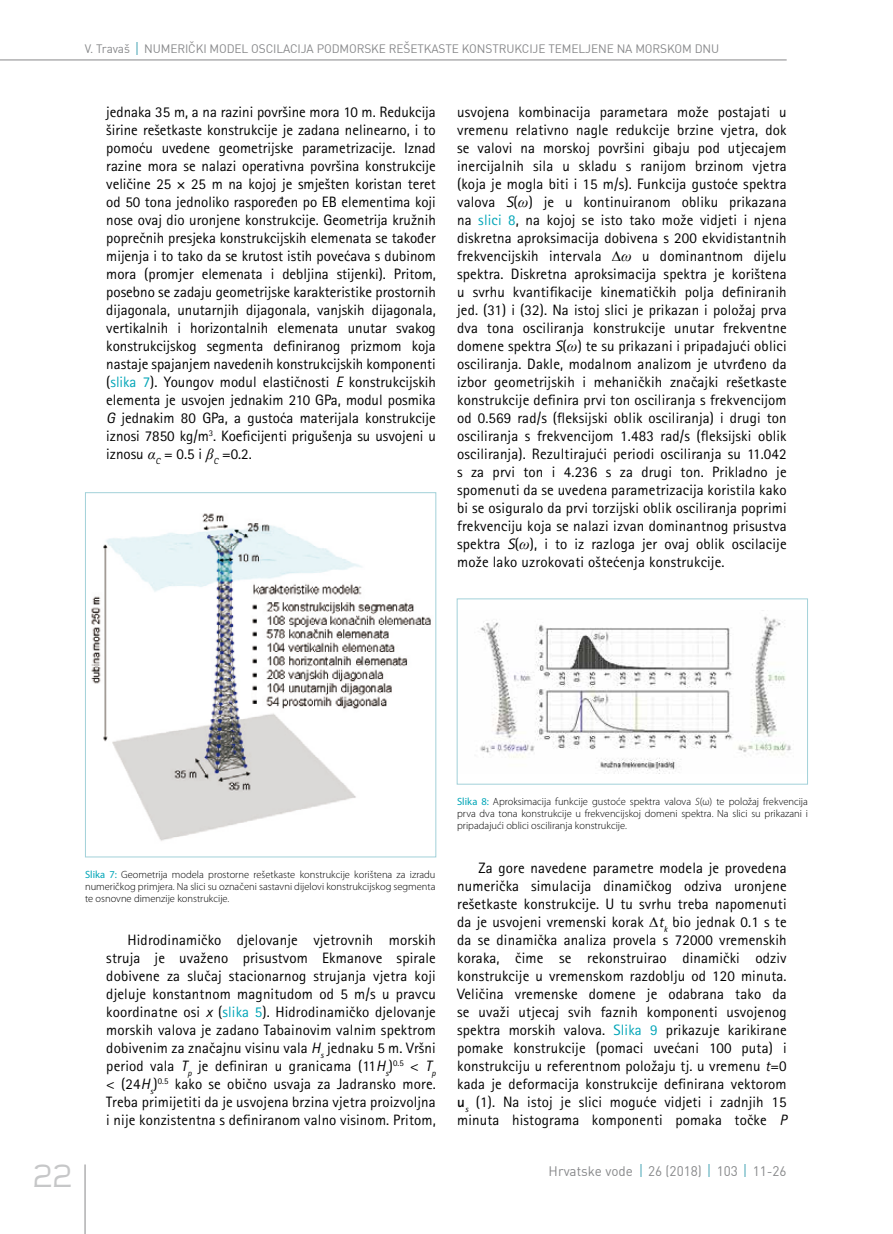
<style>
.page{position:relative;width:893px;height:1234px;background:#fff}
.page>*{position:absolute;margin:0;border:0;box-sizing:border-box;transform-origin:0 0}
.t1{font:300 36px "Teen";color:#c6c7c8}
.t2{font:15px/18px "Rotis Sans Serifklemy";letter-spacing:.01em;color:#000;text-align:justify}
.t3{font:13.5px "DIN";color:#87888a}
.t4{font:12px "DIN";letter-spacing:-.01em;color:#87888a}
.t5{font:300 10.5px/12px "Myriad Pro";color:#000;text-align:justify}
.s1{color:#00a5b7}
.s2{font-style:italic}
.s3{font-family:"Times New Roman";font-style:italic}
.s4{font-weight:400;color:#00a5b7}
.s5{font-weight:700}
</style>
<div class="page">
<hr style="left:85px;top:1164px;width:1px;height:69px;background:#87888a">
<hr style="left:0;top:60px;width:787px;height:1px;background:#87888a">
<svg style="left:640px;top:1164px;width:1px;height:12px"></svg>
<svg style="left:709px;top:1164px;width:1px;height:12px"></svg>
<svg style="left:745px;top:1164px;width:1px;height:12px"></svg>
<svg style="left:136px;top:42px;width:2px;height:12px"></svg>
<img style="left:91px;top:513px;width:340px;height:328px">
<div style="left:85px;top:492px;width:351px;height:365px;border:1px solid #a2d1d9"></div>
<img style="left:478px;top:610px;width:313px;height:163px">
<div style="left:457px;top:598px;width:351px;height:186px;border:1px solid #a2d1d9"></div>
<p class="t4" style="left:85px;top:41px;width:143px">V. TRAVAŠ NUMERIČKI MODE</p>
<p class="t4" style="left:242px;top:41px;width:17px">L OSCI</p>
<p class="t4" style="left:276px;top:41px;width:14px">LACIJA</p>
<p class="t4" style="left:317px;top:41px;width:8px">POD</p>
<p class="t4" style="left:340px;top:41px;width:18px">MORSKE</p>
<p class="t4" style="left:389px;top:41px;width:30px">REŠETKASTE</p>
<p class="t4" style="left:462px;top:41px;width:8px">KONSTRUKCIJE</p>
<p class="t4" style="left:548px;top:41px;width:45px">TEMELJENE</p>
<p class="t4" style="left:617px;top:41px;width:37px">NA MORSKO</p>
<p class="t4" style="left:682px;top:41px;width:21px">M DNU</p>
<p class="t2" style="left:106px;top:102px;width:331px">jednaka 35 m, a na razini površine mora 10 m. Redukcija širine rešetkaste konstrukcije je zadana nelinearno, i to pomoću uvedene geometrijske parametrizacije. Iznad razine mora se nalazi operativna površina konstrukcije veličine 25 × 25 m na kojoj je smješten koristan teret od 50 tona jednoliko raspoređen po EB elementima koji nose ovaj dio uronjene konstrukcije. Geometrija kružnih poprečnih presjeka konstrukcijskih elemenata se također mijenja i to tako da se krutost istih povećava s dubinom mora (promjer elemenata i debljina stijenki). Pritom, posebno se zadaju geometrijske karakteristike prostornih dijagonala, unutarnjih dijagonala, vanjskih dijagonala, vertikalnih i horizontalnih elemenata unutar svakog konstrukcijskog segmenta definiranog prizmom koja nastaje spajanjem navedenih konstrukcijskih komponenti (<span class="s1">slika 7</span>). Youngov modul elastičnosti <span class="s2">E</span> konstrukcijskih elementa je usvojen jednakim 210 GPa, modul posmika <span class="s2">G</span> jednakim 80 GPa, a gustoća materijala konstrukcije iznosi 7850 kg/m<sup>3</sup>. Koeficijenti prigušenja su usvojeni u iznosu <span class="s3">α</span><sub>C</sub> = 0.5 i <span class="s3">β</span><sub>C</sub> =0.2.</p>
<p class="t2" style="left:457px;top:102px;width:331px">usvojena kombinacija parametara može postajati u vremenu relativno nagle redukcije brzine vjetra, dok se valovi na morskoj površini gibaju pod utjecajem inercijalnih sila u skladu s ranijom brzinom vjetra (koja je mogla biti i 15 m/s). Funkcija gustoće spektra valova <span class="s2">S</span>(<span class="s3">ω</span>) je u kontinuiranom obliku prikazana na <span class="s1">slici 8</span>, na kojoj se isto tako može vidjeti i njena diskretna aproksimacija dobivena s 200 ekvidistantnih frekvencijskih intervala ∆<span class="s3">ω</span> u dominantnom dijelu spektra. Diskretna aproksimacija spektra je korištena u svrhu kvantifikacije kinematičkih polja definiranih jed. (31) i (32). Na istoj slici je prikazan i položaj prva dva tona osciliranja konstrukcije unutar frekventne domene spektra <span class="s2">S</span>(<span class="s3">ω</span>) te su prikazani i pripadajući oblici osciliranja. Dakle, modalnom analizom je utvrđeno da izbor geometrijskih i mehaničkih značajki rešetkaste konstrukcije definira prvi ton osciliranja s frekvencijom od 0.569 rad/s (fleksijski oblik osciliranja) i drugi ton osciliranja s frekvencijom 1.483 rad/s (fleksijski oblik osciliranja). Rezultirajući periodi osciliranja su 11.042 s za prvi ton i 4.236 s za drugi ton. Prikladno je spomenuti da se uvedena parametrizacija koristila kako bi se osiguralo da prvi torzijski oblik osciliranja poprimi frekvenciju koja se nalazi izvan dominantnog prisustva spektra <span class="s2">S</span>(<span class="s3">ω</span>), i to iz razloga jer ovaj oblik oscilacije može lako uzrokovati oštećenja konstrukcije.</p>
<p class="t5" style="left:85px;top:868px;width:352px"><span class="s4">Slika 7:</span> Geometrija modela prostorne rešetkaste konstrukcije korištena za izradu numeričkog primjera. Na slici su označeni sastavni dijelovi konstrukcijskog segmenta te osnovne dimenzije konstrukcije.</p>
<p class="t2" style="left:106px;top:930px;width:331px;text-indent:21px">Hidrodinamičko djelovanje vjetrovnih morskih struja je uvaženo prisustvom Ekmanove spirale dobivene za slučaj stacionarnog strujanja vjetra koji djeluje konstantnom magnitudom od 5 m/s u pravcu koordinatne osi <span class="s2">x</span> (<span class="s1">slika 5</span>). Hidrodinamičko djelovanje morskih valova je zadano Tabainovim valnim spektrom dobivenim za značajnu visinu vala <span class="s2">H</span><sub>s</sub> jednaku 5 m. Vršni period vala <span class="s2">T</span><sub>p</sub> je definiran u granicama (11<span class="s2">H</span><sub>s</sub>)<sup>0.5</sup> &lt; <span class="s2">T</span><sub>p </sub>&lt; (24<span class="s2">H</span><sub>s</sub>)<sup>0.5</sup> kako se obično usvaja za Jadransko more.<br>Treba primijetiti da je usvojena brzina vjetra proizvoljna i nije konzistentna s definiranom valno visinom. Pritom,</p>
<p class="t5" style="left:457px;top:795px;width:352px"><span class="s4">Slika 8:</span> Aproksimacija funkcije gustoće spektra valova <span class="s2">S</span>(ω) te položaj frekvencija prva dva tona konstrukcije u frekvencijskoj domeni spektra. Na slici su prikazani i pripadajući oblici osciliranja konstrukcije.</p>
<p class="t2" style="left:457px;top:858px;width:331px;text-indent:21px">Za gore navedene parametre modela je provedena numerička simulacija dinamičkog odziva uronjene rešetkaste konstrukcije. U tu svrhu treba napomenuti da je usvojeni vremenski korak ∆<span class="s2">t</span><sub>k</sub> bio jednak 0.1 s te da se dinamička analiza provela s 72000 vremenskih koraka, čime se rekonstruirao dinamički odziv konstrukcije u vremenskom razdoblju od 120 minuta.<br>Veličina vremenske domene je odabrana tako da se uvaži utjecaj svih faznih komponenti usvojenog spektra morskih valova. <span class="s1">Slika 9</span> prikazuje karikirane pomake konstrukcije (pomaci uvećani 100 puta) i konstrukciju u referentnom položaju tj. u vremenu <span class="s2">t</span>=0 kada je deformacija konstrukcije definirana vektorom <span class="s5">u</span><sub>s</sub> (1). Na istoj je slici moguće vidjeti i zadnjih 15 minuta histograma komponenti pomaka točke <span class="s2">P</span></p>
<h1 class="t1" style="left:32px;top:1156px;width:42px">22</h1>
<p class="t3" style="left:549px;top:1161px;width:240px">HRVATSKE VODE 26 (2018) 103 11-26</p>
</div>
